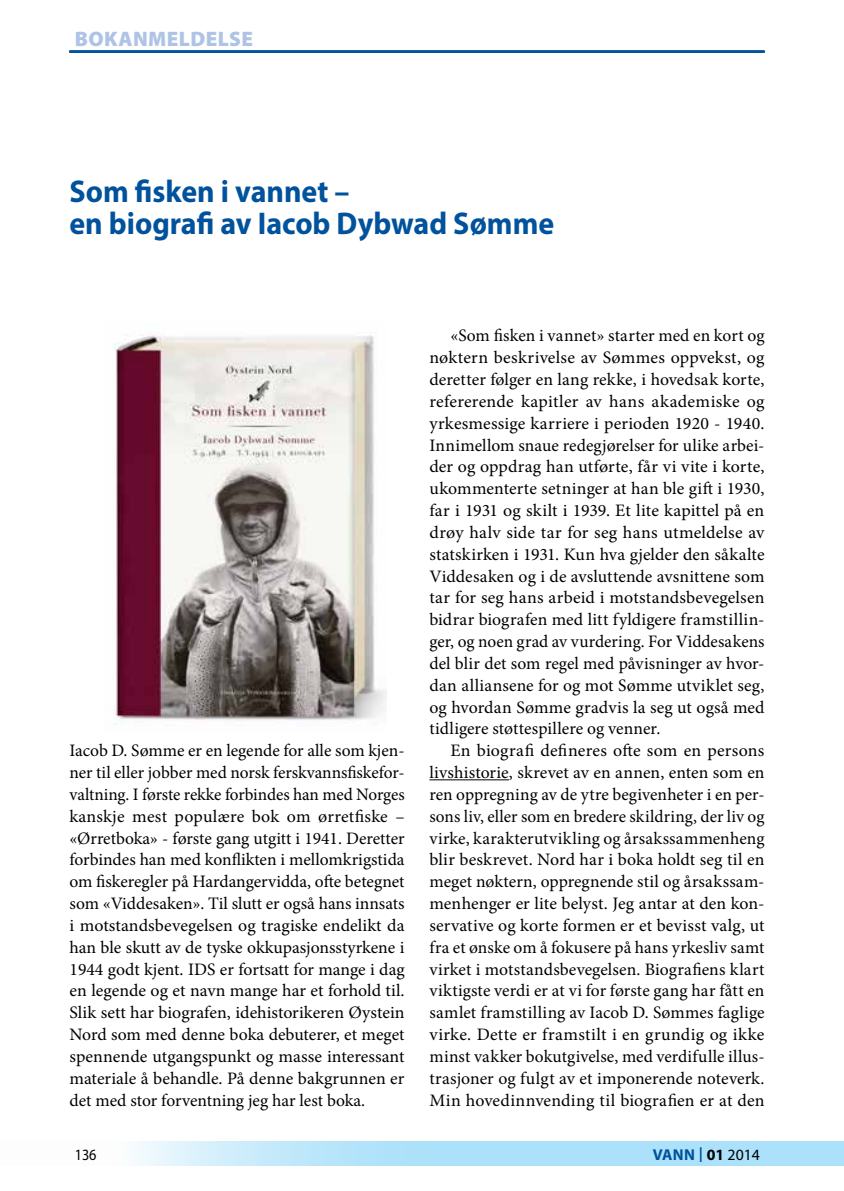
<style>
.page{position:relative;width:844px;height:1191px;background:#fff}
.page>*{position:absolute;margin:0;border:0;box-sizing:border-box;transform-origin:0 0}
.t1{font:700 31.5px/31.5px "Myriad Pro";color:#00529c;scale:.95 1}
.t2{font:900 21px "Myriad Pro";letter-spacing:.02em;color:#aec3e6}
.t3{font:17.5px/21.9px "Minion Pro";color:#000;text-align:justify}
.t4{font:700 15.75px "Myriad Pro";letter-spacing:.01em;color:#00529c}
.t5{font:15.75px "Myriad Pro";color:#000;scale:.9 1}
.t6{font:700 15.75px "Myriad Pro";color:#000}
.t7{font:15.75px "Myriad Pro";color:#000}
.s1{font-weight:400;font-size:21.88px}
.s2{color:#000}
.s3{font-weight:400;color:#000}
</style>
<div class="page">
<svg style="left:843px;top:1141px;width:1px;height:25px"></svg>
<svg style="left:136px;top:1141px;width:707px;height:25px;background:#b6e4fa"></svg>
<hr style="left:69px;top:51px;width:695px;height:1px;background:#00529c">
<hr style="left:429px;top:779px;width:80px;height:1px;background:#000">
<img style="left:112px;top:335px;width:274px;height:389px">
<p class="t2" style="left:75px;top:27px;width:180px">BOKANMELDELSE</p>
<h1 class="t1" style="left:69px;top:175px;width:511px">Som fisken i vannet –<br>en biografi av Iacob Dybwad Sømme</h1>
<p class="t3" style="left:69px;top:740px;width:336px">Iacob D. Sømme er en legende for alle som kjen&shy;ner til eller jobber med norsk ferskvannsfiskefor&shy;valtning. I første rekke forbindes han med Norges kanskje mest populære bok om ørretfiske – «Ørretboka» - første gang utgitt i 1941. Deretter forbindes han med konflikten i mellomkrigstida om fiskeregler på Hardangervidda, ofte betegnet som «Viddesaken». Til slutt er også hans innsats i motstandsbevegelsen og tragiske endelikt da han ble skutt av de tyske okkupasjonsstyrkene i 1944 godt kjent. IDS er fortsatt for mange i dag en legende og et navn mange har et forhold til.<br>Slik sett har biografen, idehistorikeren Øystein Nord som med denne boka debuterer, et meget spennende utgangspunkt og masse interessant materiale å behandle. På denne bakgrunnen er det med stor forventning jeg har lest boka.</p>
<p class="t3" style="left:429px;top:325px;width:336px;text-indent:21px">«Som fisken i vannet» starter med en kort og nøktern beskrivelse av Sømmes oppvekst, og deretter følger en lang rekke, i hovedsak korte, refererende kapitler av hans akademiske og yrkesmessige karriere i perioden 1920 - 1940.<br>Innimellom snaue redegjørelser for ulike arbei&shy;der og oppdrag han utførte, får vi vite i korte, ukommenterte setninger at han ble gift i 1930, far i 1931 og skilt i 1939. Et lite kapittel på en drøy halv side tar for seg hans utmeldelse av statskirken i 1931. Kun hva gjelder den såkalte Viddesaken og i de avsluttende avsnittene som tar for seg hans arbeid i motstandsbevegelsen bidrar biografen med litt fyldigere framstillin&shy;ger, og noen grad av vurdering. For Viddesakens del blir det som regel med påvisninger av hvor&shy;dan alliansene for og mot Sømme utviklet seg, og hvordan Sømme gradvis la seg ut også med tidligere støttespillere og venner.</p>
<p class="t3" style="left:429px;top:740px;width:336px;text-indent:21px">En biografi defineres ofte som en persons livshistorie, skrevet av en annen, enten som en ren oppregning av de ytre begivenheter i en per&shy;sons liv, eller som en bredere skildring, der liv og virke, karakterutvikling og årsakssammenheng blir beskrevet. Nord har i boka holdt seg til en meget nøktern, oppregnende stil og årsakssam&shy;menhenger er lite belyst. Jeg antar at den kon&shy;servative og korte formen er et bevisst valg, ut fra et ønske om å fokusere på hans yrkesliv samt virket i motstandsbevegelsen. Biografiens klart viktigste verdi er at vi for første gang har fått en samlet framstilling av Iacob D. Sømmes faglige virke. Dette er framstilt i en grundig og ikke minst vakker bokutgivelse, med verdifulle illus&shy;trasjoner og fulgt av et imponerende noteverk.<br>Min hovedinnvending til biografien er at den</p>
<p class="t4" style="left:652px;top:1144px;width:109px">Vann <span class="s1">I</span> <span class="s2">01</span> <span class="s3">2014</span></p>
<p class="t5" style="left:75px;top:1145px;width:26px">136</p>
<p class="t6" style="left:715px;top:1144px;width:10px">2</p>
<p class="t7" style="left:751px;top:1144px;width:10px">3</p>
</div>
